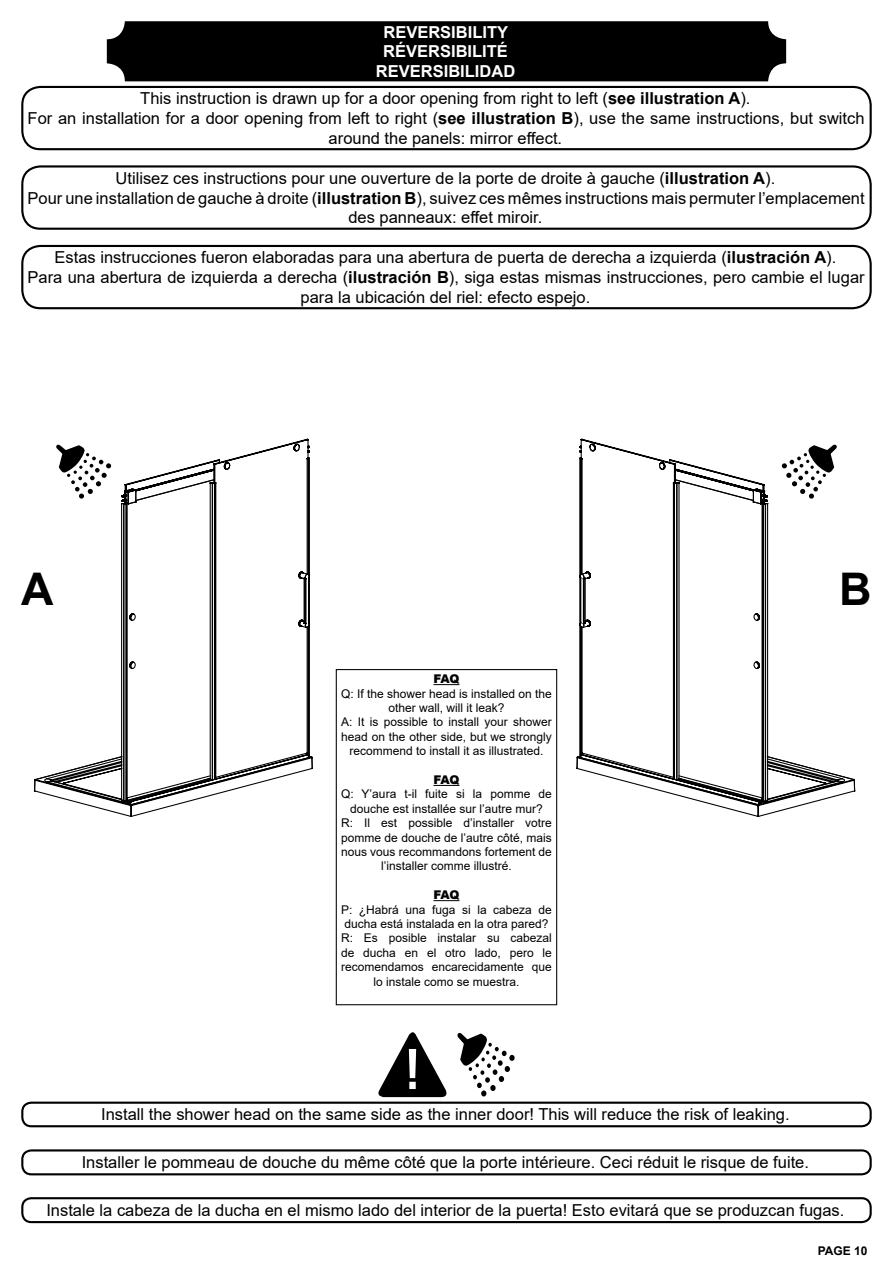
<style>
.page{position:relative;width:893px;height:1263px;background:#fff}
.page>*{position:absolute;margin:0;border:0;box-sizing:border-box;transform-origin:0 0}
.t1{font:700 45px "Arial";color:#000}
.t2{font:16.5px/19.8px "Arial";color:#000;text-align:center}
.t3{font:700 16.5px/19.8px "Arial";color:#fff;text-align:center}
.t4{font:12px/14.4px "Arial";color:#000;text-align:center}
.t5{font:900 12px "Arial";letter-spacing:-.055em;color:#000}
.t6{font:700 12px "Arial";color:#000}
.s1{font-weight:700}
</style>
<div class="page">
<div style="left:21px;top:1101px;width:851px;height:26px;border:2px solid #000;border-radius:9px"></div>
<div style="left:107px;top:21px;width:679px;height:60px;background:#000;border-radius:18px"></div>
<svg style="left:457px;top:1033px;width:58px;height:63px"></svg>
<div style="left:21px;top:86px;width:851px;height:64px;border:2px solid #000;border-radius:18px"></div>
<div style="left:21px;top:165px;width:851px;height:65px;border:2px solid #000;border-radius:18px"></div>
<div style="left:21px;top:245px;width:851px;height:64px;border:2px solid #000;border-radius:18px"></div>
<div style="left:21px;top:1197px;width:851px;height:26px;border:2px solid #000;border-radius:9px"></div>
<div style="left:21px;top:1149px;width:851px;height:26px;border:2px solid #000;border-radius:9px"></div>
<svg style="left:378px;top:1032px;width:69px;height:65px"></svg>
<svg style="left:433px;top:684px;width:26px;height:1px"></svg>
<svg style="left:433px;top:785px;width:26px;height:1px"></svg>
<svg style="left:433px;top:900px;width:26px;height:1px"></svg>
<div style="left:336px;top:669px;width:221px;height:336px;border:1px solid #000"></div>
<svg style="left:576px;top:445px;width:279px;height:357px"></svg>
<svg style="left:579px;top:445px;width:190px;height:360px"></svg>
<svg style="left:34px;top:445px;width:279px;height:357px"></svg>
<svg style="left:121px;top:445px;width:189px;height:360px"></svg>
<p class="t3" style="left:376px;top:22px;width:141px">REVERSIBILITY<br>RÉVERSIBILITÉ<br>REVERSIBILIDAD</p>
<p class="t2" style="left:28px;top:88px;width:838px">This instruction is drawn up for a door opening from right to left (<span class="s1">see illustration A</span>).<br>For an installation for a door opening from left to right (<span class="s1">see illustration B</span>), use the same instructions, but switch around the panels: mirror effect.</p>
<p class="t2" style="left:28px;top:168px;width:838px">Utilisez ces instructions pour une ouverture de la porte de droite à gauche (<span class="s1">illustration A</span>).<br>Pour une installation de gauche à droite (<span class="s1">illustration B</span>), suivez ces mêmes instructions mais permuter l’emplacement des panneaux: effet miroir.</p>
<p class="t2" style="left:28px;top:247px;width:838px">Estas instrucciones fueron elaboradas para una abertura de puerta de derecha a izquierda (<span class="s1">ilustración A</span>).<br>Para una abertura de izquierda a derecha (<span class="s1">ilustración B</span>), siga estas mismas instrucciones, pero cambie el lugar para la ubicación del riel: efecto espejo.</p>
<h1 class="t1" style="left:21px;top:557px;width:34px">A</h1>
<h1 class="t1" style="left:839px;top:557px;width:34px">B</h1>
<p class="t5" style="left:433px;top:670px;width:27px">FAQ</p>
<p class="t4" style="left:341px;top:686px;width:212px">Q: If the shower head is installed on the other wall, will it leak?<br>A: It is possible to install your shower head on the other side, but we strongly recommend to install it as illustrated.</p>
<p class="t5" style="left:433px;top:771px;width:27px">FAQ</p>
<p class="t4" style="left:341px;top:787px;width:212px">Q: Y’aura t-il fuite si la pomme de douche est installée sur l’autre mur?<br>R: Il est possible d’installer votre pomme de douche de l’autre côté, mais nous vous recommandons fortement de l’installer comme illustré.</p>
<p class="t5" style="left:433px;top:886px;width:27px">FAQ</p>
<p class="t4" style="left:341px;top:902px;width:212px">P: ¿Habrá una fuga si la cabeza de ducha está instalada en la otra pared?<br>R: Es posible instalar su cabezal de ducha en el otro lado, pero le recomendamos encarecidamente que lo instale como se muestra.</p>
<p class="t2" style="left:101px;top:1104px;width:690px">Install the shower head on the same side as the inner door! This will reduce the risk of leaking.</p>
<p class="t2" style="left:82px;top:1152px;width:729px">Installer le pommeau de douche du même côté que la porte intérieure. Ceci réduit le risque de fuite.</p>
<p class="t2" style="left:46px;top:1200px;width:799px">Instale la cabeza de la ducha en el mismo lado del interior de la puerta! Esto evitará que se produzcan fugas.</p>
<p class="t6" style="left:818px;top:1242px;width:51px">PAGE 10</p>
</div>
